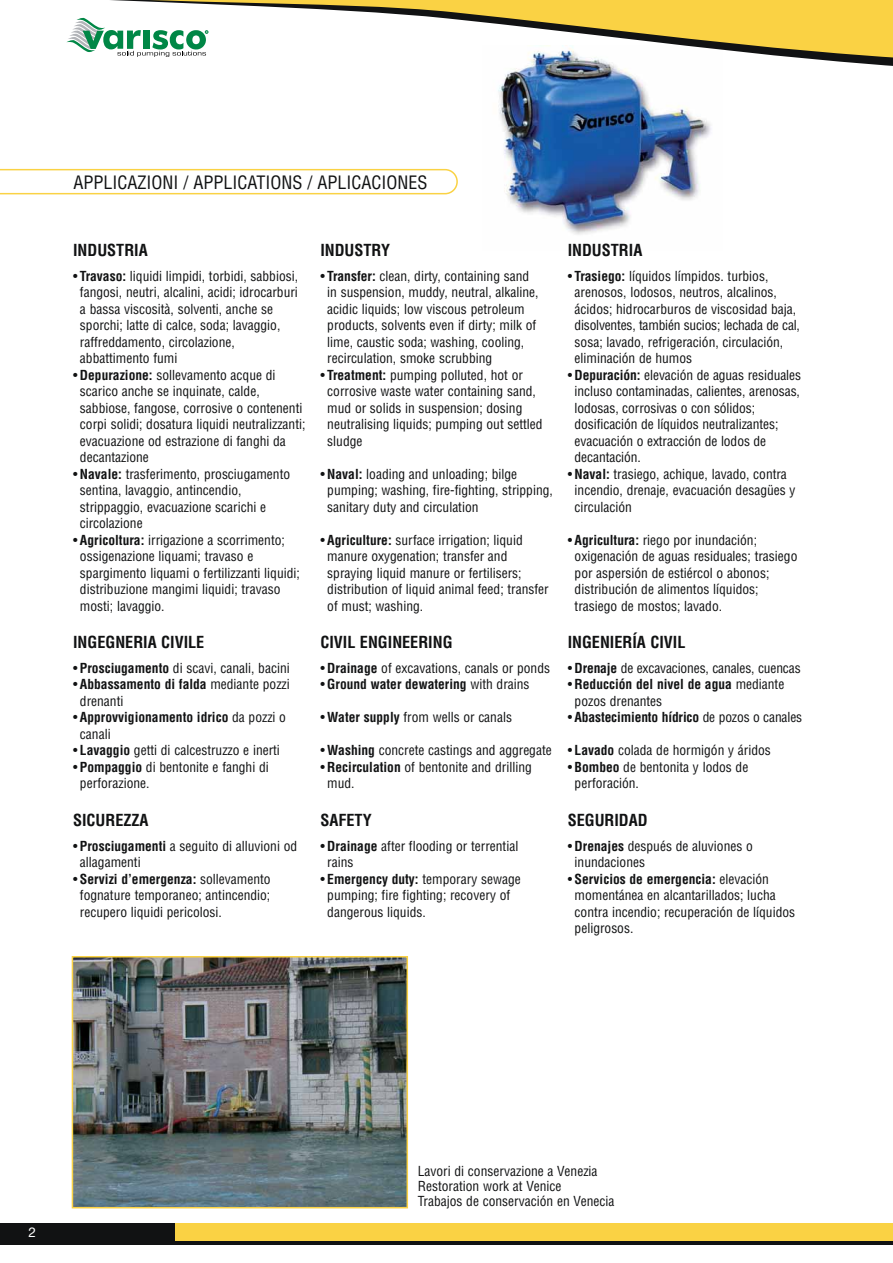
<style>
.page{position:relative;width:893px;height:1263px;background:#fff}
.page>*{position:absolute;margin:0;border:0;box-sizing:border-box;transform-origin:0 0}
.t1{font:condensed 18px "Helvetica";color:#111213}
.t2{font:700 condensed 16.2px "Helvetica";color:#111213}
.t3{font:condensed 13.5px/16.5px "Helvetica";color:#111213}
.t4{font:700 condensed 13.5px/16.5px "Helvetica";color:#111213}
.t5{font:13.5px "Helvetica Neue";color:#fff}
.s1{font-weight:700}
.s2{font-weight:400}
</style>
<div class="page">
<img style="left:498px;top:78px;width:213px;height:157px">
<svg style="left:505px;top:68px;width:131px;height:10px"></svg>
<svg style="left:83px;top:0;width:809px;height:68px"></svg>
<svg style="left:66px;top:18px;width:142px;height:39px"></svg>
<svg style="left:0;top:1240px;width:892px;height:5px;background:#3b341b"></svg>
<div style="left:0;top:1223px;width:892px;height:17px;background:#fad244"></div>
<div style="left:0;top:1223px;width:175px;height:20px;background:#111213"></div>
<svg style="left:0;top:169px;width:458px;height:25px"></svg>
<img style="left:75px;top:959px;width:330px;height:246px">
<div style="left:72px;top:956px;width:336px;height:252px;border:2px solid #fad244"></div>
<h1 class="t1" style="left:74px;top:175px;width:355px">APPLICAZIONI / APPLICATIONS / APLICACIONES</h1>
<p class="t2" style="left:73px;top:243px;width:76px">INDUSTRIA</p>
<p class="t3" style="left:80px;top:269px;width:220px;text-indent:-7px">• <span class="s1">Travaso:</span> liquidi limpidi, torbidi, sabbiosi, fangosi, neutri, alcalini, acidi; idrocarburi a bassa viscosità, solventi, anche se sporchi; latte di calce, soda; lavaggio, raffreddamento, circolazione, abbattimento fumi</p>
<p class="t3" style="left:80px;top:368px;width:227px;text-indent:-7px">• <span class="s1">Depurazione:</span> sollevamento acque di scarico anche se inquinate, calde, sabbiose, fangose, corrosive o contenenti corpi solidi; dosatura liquidi neutralizzanti; evacuazione od estrazione di fanghi da decantazione</p>
<p class="t3" style="left:80px;top:467px;width:212px;text-indent:-7px">• <span class="s1">Navale:</span> trasferimento, prosciugamento sentina, lavaggio, antincendio, strippaggio, evacuazione scarichi e circolazione</p>
<p class="t3" style="left:80px;top:533px;width:221px;text-indent:-7px">• <span class="s1">Agricoltura:</span> irrigazione a scorrimento; ossigenazione liquami; travaso e spargimento liquami o fertilizzanti liquidi; distribuzione mangimi liquidi; travaso mosti; lavaggio.</p>
<p class="t2" style="left:73px;top:636px;width:133px">INGEGNERIA CIVILE</p>
<p class="t3" style="left:73px;top:661px;width:218px">• <span class="s1">Prosciugamento</span> di scavi, canali, bacini</p>
<p class="t3" style="left:80px;top:677px;width:211px;text-indent:-7px">• <span class="s1">Abbassamento di falda</span> mediante pozzi drenanti</p>
<p class="t4" style="left:80px;top:710px;width:208px;text-indent:-7px"><span class="s2">•</span> Approvvigionamento idrico <span class="s2">da pozzi o canali</span></p>
<p class="t3" style="left:73px;top:743px;width:208px">• <span class="s1">Lavaggio</span> getti di calcestruzzo e inerti</p>
<p class="t3" style="left:80px;top:760px;width:190px;text-indent:-7px">• <span class="s1">Pompaggio</span> di bentonite e fanghi di perforazione.</p>
<p class="t2" style="left:73px;top:813px;width:77px">SICUREZZA</p>
<p class="t3" style="left:80px;top:839px;width:219px;text-indent:-7px">• <span class="s1">Prosciugamenti</span> a seguito di alluvioni od allagamenti</p>
<p class="t3" style="left:80px;top:872px;width:192px;text-align:justify;text-indent:-7px">• <span class="s1">Servizi d’emergenza:</span> sollevamento fognature temporaneo; antincendio; recupero liquidi pericolosi.</p>
<p class="t2" style="left:320px;top:243px;width:71px">INDUSTRY</p>
<p class="t3" style="left:327px;top:269px;width:213px;text-indent:-7px">• <span class="s1">Transfer:</span> clean, dirty, containing sand in suspension, muddy, neutral, alkaline, acidic liquids; low viscous petroleum products, solvents even if dirty; milk of lime, caustic soda; washing, cooling, recirculation, smoke scrubbing</p>
<p class="t3" style="left:327px;top:368px;width:217px;text-indent:-7px">• <span class="s1">Treatment:</span> pumping polluted, hot or corrosive waste water containing sand, mud or solids in suspension; dosing neutralising liquids; pumping out settled sludge</p>
<p class="t3" style="left:327px;top:467px;width:227px;text-indent:-7px">• <span class="s1">Naval:</span> loading and unloading; bilge pumping; washing, fire-fighting, stripping, sanitary duty and circulation</p>
<p class="t3" style="left:327px;top:533px;width:223px;text-indent:-7px">• <span class="s1">Agriculture:</span> surface irrigation; liquid manure oxygenation; transfer and spraying liquid manure or fertilisers; distribution of liquid animal feed; transfer of must; washing.</p>
<p class="t2" style="left:320px;top:636px;width:134px">CIVIL ENGINEERING</p>
<p class="t3" style="left:320px;top:661px;width:231px">• <span class="s1">Drainage</span> of excavations, canals or ponds</p>
<p class="t4" style="left:320px;top:677px;width:211px"><span class="s2">•</span> Ground water dewatering <span class="s2">with drains</span></p>
<p class="t3" style="left:320px;top:710px;width:193px">• <span class="s1">Water supply</span> from wells or canals</p>
<p class="t3" style="left:320px;top:743px;width:233px">• <span class="s1">Washing</span> concrete castings and aggregate</p>
<p class="t3" style="left:327px;top:760px;width:206px;text-indent:-7px">• <span class="s1">Recirculation</span> of bentonite and drilling mud.</p>
<p class="t2" style="left:320px;top:813px;width:53px">SAFETY</p>
<p class="t3" style="left:327px;top:839px;width:193px;text-indent:-7px">• <span class="s1">Drainage</span> after flooding or terrential rains</p>
<p class="t3" style="left:327px;top:872px;width:195px;text-indent:-7px">• <span class="s1">Emergency duty:</span> temporary sewage pumping; fire fighting; recovery of dangerous liquids.</p>
<p class="t2" style="left:568px;top:243px;width:76px">INDUSTRIA</p>
<p class="t3" style="left:574px;top:269px;width:227px;text-indent:-7px">• <span class="s1">Trasiego:</span> líquidos límpidos. turbios, arenosos, lodosos, neutros, alcalinos, ácidos; hidrocarburos de viscosidad baja, disolventes, también sucios; lechada de cal, sosa; lavado, refrigeración, circulación, eliminación de humos</p>
<p class="t3" style="left:574px;top:368px;width:228px;text-indent:-7px">• <span class="s1">Depuración:</span> elevación de aguas residuales incluso contaminadas, calientes, arenosas, lodosas, corrosivas o con sólidos; dosificación de líquidos neutralizantes; evacuación o extracción de lodos de decantación.</p>
<p class="t3" style="left:574px;top:467px;width:222px;text-indent:-7px">• <span class="s1">Naval:</span> trasiego, achique, lavado, contra incendio, drenaje, evacuación desagües y circulación</p>
<p class="t3" style="left:574px;top:533px;width:224px;text-indent:-7px">• <span class="s1">Agricultura:</span> riego por inundación; oxigenación de aguas residuales; trasiego por aspersión de estiércol o abonos; distribución de alimentos líquidos; trasiego de mostos; lavado.</p>
<p class="t2" style="left:568px;top:636px;width:119px">INGENIERÍA CIVIL</p>
<p class="t3" style="left:568px;top:661px;width:234px">• <span class="s1">Drenaje</span> de excavaciones, canales, cuencas</p>
<p class="t3" style="left:574px;top:677px;width:211px;text-indent:-7px">• <span class="s1">Reducción del nivel de agua</span> mediante pozos drenantes</p>
<p class="t4" style="left:568px;top:710px;width:236px"><span class="s2">•</span> Abastecimiento hídrico <span class="s2">de pozos o canales</span></p>
<p class="t3" style="left:568px;top:743px;width:205px">• <span class="s1">Lavado</span> colada de hormigón y áridos</p>
<p class="t3" style="left:574px;top:760px;width:175px;text-indent:-7px">• <span class="s1">Bombeo</span> de bentonita y lodos de perforación.</p>
<p class="t2" style="left:568px;top:813px;width:82px">SEGURIDAD</p>
<p class="t3" style="left:574px;top:839px;width:180px;text-indent:-7px">• <span class="s1">Drenajes</span> después de aluviones o inundaciones</p>
<p class="t3" style="left:574px;top:872px;width:222px;text-indent:-7px">• <span class="s1">Servicios de emergencia:</span> elevación momentánea en alcantarillados; lucha contra incendio; recuperación de líquidos peligrosos.</p>
<p class="t5" style="left:28px;top:1227px;width:9px">2</p>
<p class="t3" style="left:418px;top:1165px;width:198px;line-height:15px">Lavori di conservazione a Venezia<br>Restoration work at Venice<br>Trabajos de conservación en Venecia</p>
</div>
